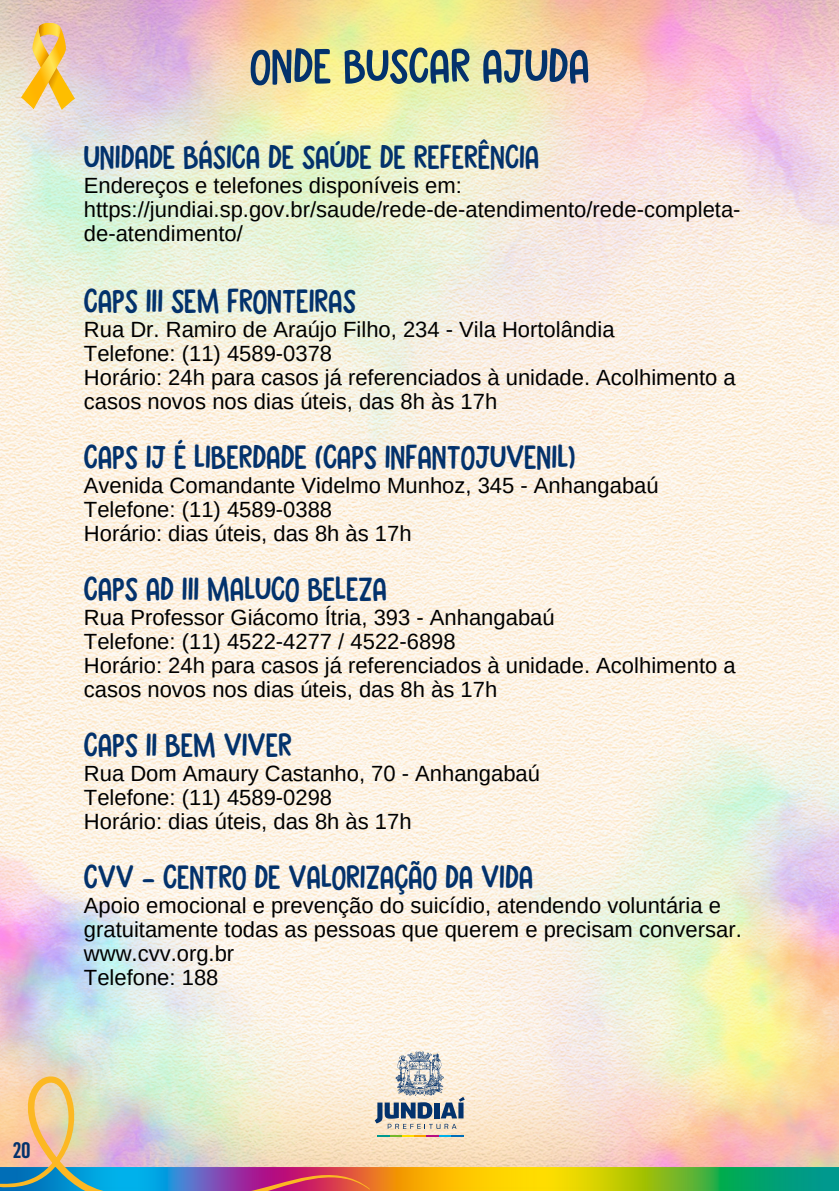
<style>
.page{position:relative;width:839px;height:1191px;background:#fff}
.page>*{position:absolute;margin:0;border:0;box-sizing:border-box;transform-origin:0 0}
.t1{font:50px "Kabouter DEMO";color:#03326c}
.t2{font:34px "Kabouter DEMO";color:#03326c}
.t3{font:22px/24px "Arimo";color:#000}
.t4{font:600 22px "Flama Condensed";color:#03326c}
</style>
<div class="page">
<img style="left:222px;top:684px;width:616px;height:483px">
<img style="left:0;top:734px;width:437px;height:433px">
<img style="left:0;top:0;width:838px;height:684px">
<img style="left:370px;top:1190px;width:468px;height:1px">
<img style="left:370px;top:1167px;width:468px;height:23px">
<svg style="left:0;top:1074px;width:370px;height:117px;background:#cec4b9"></svg>
<svg style="left:377px;top:1135px;width:86px;height:1px"></svg>
<svg style="left:375px;top:1052px;width:90px;height:77px;background:#bdbebd"></svg>
<svg style="left:21px;top:22px;width:56px;height:88px;background:#efc87f"></svg>
<p class="t1" style="left:250px;top:34px;width:341px">ONDE BUSCAR AJUDA</p>
<p class="t2" style="left:84px;top:135px;width:457px">UNIDADE BÁSICA DE SAÚDE DE REFERÊNCIA</p>
<p class="t3" style="left:84px;top:173px;width:658px">Endereços e telefones disponíveis em: https://jundiai.sp.gov.br/saude/rede-de-atendimento/rede-completa&shy;de-atendimento/</p>
<p class="t2" style="left:84px;top:279px;width:273px">CAPS III SEM FRONTEIRAS</p>
<p class="t3" style="left:84px;top:317px;width:532px">Rua Dr. Ramiro de Araújo Filho, 234 - Vila Hortolândia</p>
<p class="t3" style="left:84px;top:341px;width:250px">Telefone: (11) 4589-0378</p>
<p class="t3" style="left:84px;top:365px;width:653px">Horário: 24h para casos já referenciados à unidade. Acolhimento a casos novos nos dias úteis, das 8h às 17h</p>
<p class="t2" style="left:84px;top:435px;width:493px">CAPS IJ É LIBERDADE (CAPS INFANTOJUVENIL)</p>
<p class="t3" style="left:84px;top:473px;width:576px">Avenida Comandante Videlmo Munhoz, 345 - Anhangabaú</p>
<p class="t3" style="left:84px;top:497px;width:250px">Telefone: (11) 4589-0388</p>
<p class="t3" style="left:84px;top:521px;width:329px">Horário: dias úteis, das 8h às 17h</p>
<p class="t2" style="left:84px;top:567px;width:304px">CAPS AD III MALUCO BELEZA</p>
<p class="t3" style="left:84px;top:605px;width:472px">Rua Professor Giácomo Ítria, 393 - Anhangabaú</p>
<p class="t3" style="left:84px;top:629px;width:373px">Telefone: (11) 4522-4277 / 4522-6898</p>
<p class="t3" style="left:84px;top:653px;width:653px">Horário: 24h para casos já referenciados à unidade. Acolhimento a casos novos nos dias úteis, das 8h às 17h</p>
<p class="t2" style="left:84px;top:723px;width:209px">CAPS II BEM VIVER</p>
<p class="t3" style="left:84px;top:761px;width:457px">Rua Dom Amaury Castanho, 70 - Anhangabaú</p>
<p class="t3" style="left:84px;top:785px;width:250px">Telefone: (11) 4589-0298</p>
<p class="t3" style="left:84px;top:809px;width:329px">Horário: dias úteis, das 8h às 17h</p>
<p class="t2" style="left:84px;top:855px;width:451px">CVV - CENTRO DE VALORIZAÇÃO DA VIDA</p>
<p class="t3" style="left:84px;top:893px;width:659px">Apoio emocional e prevenção do suicídio, atendendo voluntária e gratuitamente todas as pessoas que querem e precisam conversar.</p>
<p class="t3" style="left:84px;top:941px;width:152px">www.cvv.org.br</p>
<p class="t3" style="left:84px;top:965px;width:136px">Telefone: 188</p>
<p class="t4" style="left:13px;top:1136px;width:20px">20</p>
</div>
